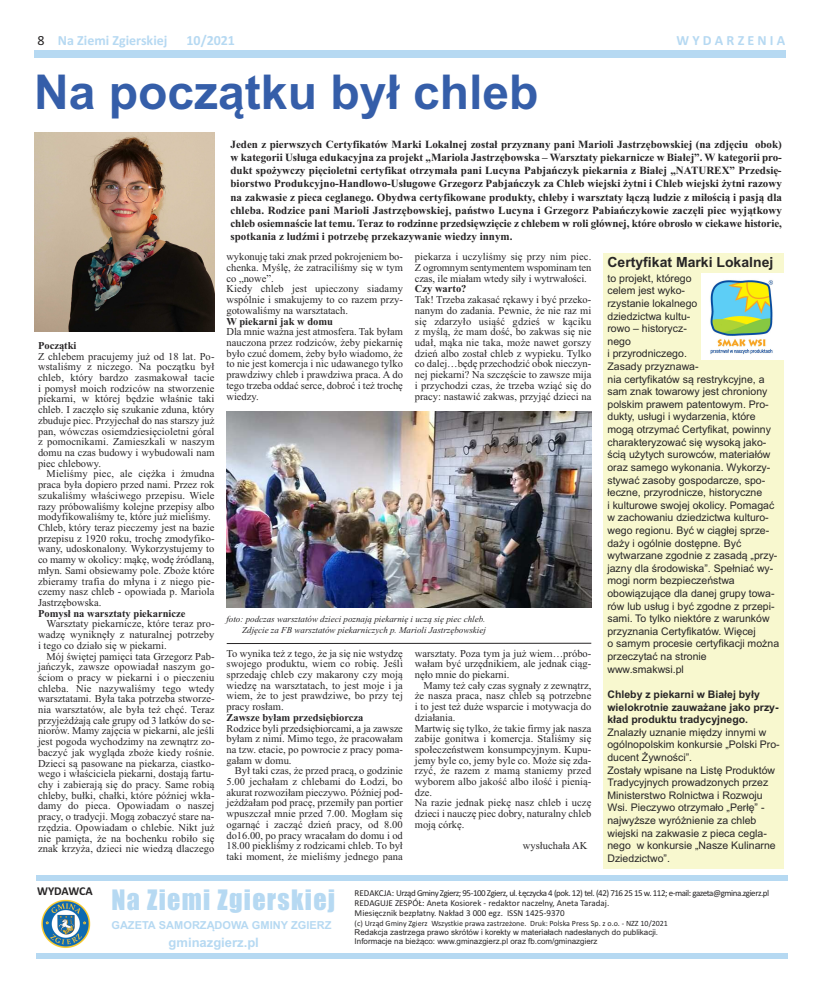
<style>
.page{position:relative;width:820px;height:993px;background:#fff}
.page>*{position:absolute;margin:0;border:0;box-sizing:border-box;transform-origin:0 0}
.t1{font:700 48px "Arial";color:#355ea9}
.t2{font:26px "Impact";letter-spacing:.05em;color:#b6d9f2}
.t3{font:700 14px "Calibri";color:#b6d9f2}
.t4{font:700 14px "Arial";color:#272526}
.t5{font:700 14px "Calibri";letter-spacing:.225em;color:#b6d9f2}
.t6{font:700 13px "Arial";color:#b6d9f2}
.t7{font:700 12px "Calibri";letter-spacing:-.01em;color:#272526}
.t8{font:700 11px/13.2px "Times New Roman";color:#272526;text-align:justify}
.t9{font:700 11px "Arial";color:#b6d9f2}
.t10{font:10.5px/10.7px "Times New Roman";color:#272526;text-align:justify}
.t11{font:10.5px/12.6px "Arial";color:#272526}
.t12{font:700 10.5px "Times New Roman";color:#272526}
.t13{font:700 10.5px/12.6px "Arial";color:#272526}
.t14{font:9px/10px "Calibri";letter-spacing:-.01em;color:#272526}
.t15{font:italic 9px/10.8px "Times New Roman";color:#272526;text-align:right}
.t16{font:8px "Arial";color:#272526}
.t17{font:8px "Calibri";color:#272526}
.s1{font-weight:400;color:#272526}
</style>
<div class="page">
<div style="left:34px;top:50px;width:751px;height:8px;background:#b6d9f2"></div>
<img style="left:41px;top:899px;width:50px;height:49px">
<div style="left:36px;top:953px;width:751px;height:5px;background:#b6d9f2"></div>
<div style="left:36px;top:874px;width:751px;height:5px;background:#b6d9f2"></div>
<img style="left:34px;top:133px;width:180px;height:198px">
<img style="left:226px;top:411px;width:365px;height:196px">
<div style="left:603px;top:253px;width:180px;height:615px;background:#f8f8cf"></div>
<img style="left:701px;top:274px;width:82px;height:85px">
<hr style="left:227px;top:642px;width:364px;height:1px;background:#272526">
<h3 class="t3" style="left:37px;top:32px;width:131px"><span class="s1">8</span> Na Ziemi Zgierskiej</h3>
<h3 class="t3" style="left:186px;top:32px;width:50px">10/2021</h3>
<h3 class="t5" style="left:676px;top:31px;width:110px">WYDARZENIA</h3>
<h1 class="t1" style="left:34px;top:65px;width:506px">Na początku był chleb</h1>
<p class="t8" style="left:230px;top:137px;width:552px">Jeden z pierwszych Certyfikatów Marki Lokalnej został przyznany pani Marioli Jastrzębowskiej (na zdjęciu obok) w kategorii Usługa edukacyjna za projekt „Mariola Jastrzębowska – Warsztaty piekarnicze w Białej”. W kategorii pro&shy;dukt spożywczy pięcioletni certyfikat otrzymała pani Lucyna Pabjańczyk piekarnia z Białej „NATUREX” Przedsię&shy;biorstwo Produkcyjno-Handlowo-Usługowe Grzegorz Pabjańczyk za Chleb wiejski żytni i Chleb wiejski żytni razowy na zakwasie z pieca ceglanego. Obydwa certyfikowane produkty, chleby i warsztaty łączą ludzie z miłością i pasją dla chleba. Rodzice pani Marioli Jastrzębowskiej, państwo Lucyna i Grzegorz Pabiańczykowie zaczęli piec wyjątkowy chleb osiemnaście lat temu. Teraz to rodzinne przedsięwzięcie z chlebem w roli głównej, które obrosło w ciekawe historie, spotkania z ludźmi i potrzebę przekazywanie wiedzy innym.</p>
<p class="t12" style="left:38px;top:339px;width:40px">Początki</p>
<p class="t10" style="left:38px;top:350px;width:178px">Z chlebem pracujemy już od 18 lat. Po&shy;wstaliśmy z niczego. Na początku był chleb, który bardzo zasmakował tacie i pomysł moich rodziców na stworzenie piekarni, w której będzie właśnie taki chleb. I zaczęło się szukanie zduna, który zbuduje piec. Przyjechał do nas starszy już pan, wówczas osiemdziesięcioletni góral z pomocnikami. Zamieszkali w naszym domu na czas budowy i wybudowali nam piec chlebowy.</p>
<p class="t10" style="left:38px;top:468px;width:178px;text-align:left;text-indent:9px">Mieliśmy piec, ale ciężka i żmudna praca była dopiero przed nami. Przez rok szukaliśmy właściwego przepisu. Wiele razy próbowaliśmy kolejne przepisy albo modyfikowaliśmy te, które już mieliśmy.<br>Chleb, który teraz pieczemy jest na bazie przepisu z 1920 roku, trochę zmodyfiko&shy;wany, udoskonalony. Wykorzystujemy to co mamy w okolicy: mąkę, wodę źródlaną, młyn. Sami obsiewamy pole. Zboże które zbieramy trafia do młyna i z niego pie&shy;czemy nasz chleb - opowiada p. Mariola Jastrzębowska.</p>
<p class="t12" style="left:38px;top:606px;width:149px">Pomysł na warsztaty piekarnicze</p>
<p class="t10" style="left:38px;top:618px;width:178px;text-indent:9px">Warsztaty piekarnicze, które teraz pro&shy;wadzę wyniknęły z naturalnej potrzeby i tego co działo się w piekarni.</p>
<p class="t10" style="left:38px;top:650px;width:178px;text-indent:9px">Mój świętej pamięci tata Grzegorz Pab&shy;jańczyk, zawsze opowiadał naszym go&shy;ściom o pracy w piekarni i o pieczeniu chleba. Nie nazywaliśmy tego wtedy warsztatami. Była taka potrzeba stworze&shy;nia warsztatów, ale była też chęć. Teraz przyjeżdżają całe grupy od 3 latków do se&shy;niorów. Mamy zajęcia w piekarni, ale jeśli jest pogoda wychodzimy na zewnątrz zo&shy;baczyć jak wygląda zboże kiedy rośnie.<br>Dzieci są pasowane na piekarza, ciastko&shy;wego i właściciela piekarni, dostają fartu&shy;chy i zabierają się do pracy. Same robią chleby, bułki, chałki, które później wkła&shy;damy do pieca. Opowiadam o naszej pracy, o tradycji. Mogą zobaczyć stare na&shy;rzędzia. Opowiadam o chlebie. Nikt już nie pamięta, że na bochenku robiło się znak krzyża, dzieci nie wiedzą dlaczego</p>
<p class="t10" style="left:226px;top:251px;width:178px;text-align:left">wykonuję taki znak przed pokrojeniem bo&shy;chenka. Myślę, że zatraciliśmy się w tym co „nowe”.<br>Kiedy chleb jest upieczony siadamy wspólnie i smakujemy to co razem przy&shy;gotowaliśmy na warsztatach.</p>
<p class="t12" style="left:226px;top:315px;width:108px">W piekarni jak w domu</p>
<p class="t10" style="left:226px;top:326px;width:178px">Dla mnie ważna jest atmosfera. Tak byłam nauczona przez rodziców, żeby piekarnię było czuć domem, żeby było wiadomo, że to nie jest komercja i nic udawanego tylko prawdziwy chleb i prawdziwa praca. A do tego trzeba oddać serce, dobroć i też trochę wiedzy.</p>
<p class="t10" style="left:414px;top:251px;width:178px">piekarza i uczyliśmy się przy nim piec.<br>Z ogromnym sentymentem wspominam ten czas, ile miałam wtedy siły i wytrwałości.</p>
<p class="t12" style="left:414px;top:282px;width:53px">Czy warto?</p>
<p class="t10" style="left:414px;top:294px;width:178px">Tak! Trzeba zakasać rękawy i być przeko&shy;nanym do zadania. Pewnie, że nie raz mi się zdarzyło usiąść gdzieś w kąciku z myślą, że mam dość, bo zakwas się nie udał, mąka nie taka, może nawet gorszy dzień albo został chleb z wypieku. Tylko co dalej…będę przechodzić obok nieczyn&shy;nej piekarni? Na szczęście to zawsze mija i przychodzi czas, że trzeba wziąć się do pracy: nastawić zakwas, przyjąć dzieci na</p>
<p class="t15" style="left:226px;top:613px;width:261px">foto: podczas warsztatów dzieci poznają piekarnię i uczą się piec chleb.<br>Zdjęcie za FB warsztatów piekarniczych p. Marioli Jastrzębowskiej</p>
<p class="t10" style="left:226px;top:647px;width:178px">To wynika też z tego, że ja się nie wstydzę swojego produktu, wiem co robię. Jeśli sprzedaję chleb czy makarony czy moją wiedzę na warsztatach, to jest moje i ja wiem, że to jest prawdziwe, bo przy tej pracy rosłam.</p>
<p class="t12" style="left:226px;top:710px;width:138px">Zawsze byłam przedsiębiorcza</p>
<p class="t10" style="left:226px;top:722px;width:178px">Rodzice byli przedsiębiorcami, a ja zawsze byłam z nimi. Mimo tego, że pracowałam na tzw. etacie, po powrocie z pracy poma&shy;gałam w domu.</p>
<p class="t10" style="left:226px;top:765px;width:178px;text-indent:9px">Był taki czas, że przed pracą, o godzinie 5.00 jechałam z chlebami do Łodzi, bo akurat rozwoziłam pieczywo. Później pod&shy;jeżdżałam pod pracę, przemiły pan portier wpuszczał mnie przed 7.00. Mogłam się ogarnąć i zacząć dzień pracy, od 8.00 do16.00, po pracy wracałam do domu i od 18.00 piekliśmy z rodzicami chleb. To był taki moment, że mieliśmy jednego pana</p>
<p class="t10" style="left:414px;top:647px;width:178px">warsztaty. Poza tym ja już wiem…próbo&shy;wałam być urzędnikiem, ale jednak ciąg&shy;nęło mnie do piekarni.</p>
<p class="t10" style="left:414px;top:679px;width:178px;text-align:left;text-indent:9px">Mamy też cały czas sygnały z zewnątrz, że nasza praca, nasz chleb są potrzebne i to jest też duże wsparcie i motywacja do działania.<br>Martwię się tylko, że takie firmy jak nasza zabije gonitwa i komercja. Staliśmy się społeczeństwem konsumpcyjnym. Kupu&shy;jemy byle co, jemy byle co. Może się zda&shy;rzyć, że razem z mamą staniemy przed wyborem albo jakość albo ilość i pienią&shy;dze.<br>Na razie jednak piekę nasz chleb i uczę dzieci i nauczę piec dobry, naturalny chleb moją córkę.</p>
<p class="t10" style="left:522px;top:840px;width:66px">wysłuchała AK</p>
<h3 class="t4" style="left:607px;top:254px;width:167px">Certyfikat Marki Lokalnej</h3>
<p class="t11" style="left:607px;top:272px;width:173px">to projekt, którego<br>celem jest wyko-<br>rzystanie lokalnego<br>dziedzictwa kultu-<br>rowo – historycz-<br>nego<br>i przyrodniczego.<br>Zasady przyznawa-<br>nia certyfikatów są restrykcyjne, a sam znak towarowy jest chroniony polskim prawem patentowym. Pro&shy;dukty, usługi i wydarzenia, które mogą otrzymać Certyfikat, powinny charakteryzować się wysoką jako&shy;ścią użytych surowców, materiałów oraz samego wykonania. Wykorzy&shy;stywać zasoby gospodarcze, spo&shy;łeczne, przyrodnicze, historyczne<br>i kulturowe swojej okolicy. Pomagać w zachowaniu dziedzictwa kulturo&shy;wego regionu. Być w ciągłej sprze&shy;daży i ogólnie dostępne. Być wytwarzane zgodnie z zasadą „przy&shy;jazny dla środowiska”. Spełniać wy&shy;mogi norm bezpieczeństwa obowiązujące dla danej grupy towa&shy;rów lub usług i być zgodne z przepi&shy;sami. To tylko niektóre z warunków przyznania Certyfikatów. Więcej<br>o samym procesie certyfikacji można przeczytać na stronie www.smakwsi.pl</p>
<p class="t13" style="left:607px;top:687px;width:172px">Chleby z piekarni w Białej były wielokrotnie zauważane jako przy&shy;kład produktu tradycyjnego.</p>
<p class="t11" style="left:607px;top:725px;width:174px">Znalazły uznanie między innymi w ogólnopolskim konkursie „Polski Pro&shy;ducent Żywności”.<br>Zostały wpisane na Listę Produktów<br>Tradycyjnych prowadzonych przez<br>Ministerstwo Rolnictwa i Rozwoju<br>Wsi. Pieczywo otrzymało „Perłę” - najwyższe wyróżnienie za chleb wiejski na zakwasie z pieca cegla&shy;nego w konkursie „Nasze Kulinarne<br>Dziedzictwo”.</p>
<p class="t7" style="left:37px;top:883px;width:57px">WYDAWCA</p>
<h2 class="t2" style="left:111px;top:885px;width:225px">Na Ziemi Zgierskiej</h2>
<p class="t9" style="left:111px;top:918px;width:221px">GAZETA SAMORZĄDOWA GMINY ZGIERZ</p>
<p class="t14" style="left:354px;top:887px;width:416px">REDAKCJA: Urząd Gminy Zgierz; 95-100 Zgierz, ul. Łęczycka 4 (pok. 12) tel. (42) 716 25 15 w. 112; e-mail: gazeta@gmina.zgierz.pl<br>REDAGUJE ZESPÓŁ: Aneta Kosiorek - redaktor naczelny, Aneta Taradaj.<br>Miesięcznik bezpłatny. Nakład 3 000 egz. ISSN 1425-9370</p>
<p class="t17" style="left:354px;top:917px;width:315px">(c) Urząd Gminy Zgierz Wszystkie prawa zastrzeżone. Druk: Polska Press Sp. z o.o. - NZZ 10/2021</p>
<p class="t16" style="left:354px;top:926px;width:305px">Redakcja zastrzega prawo skrótów i korekty w materiałach nadesłanych do publikacji.</p>
<p class="t6" style="left:168px;top:934px;width:92px">gminazgierz.pl</p>
<p class="t16" style="left:354px;top:935px;width:244px">Informacje na bieżąco: www.gminazgierz.pl oraz fb.com/gminazgierz</p>
</div>
